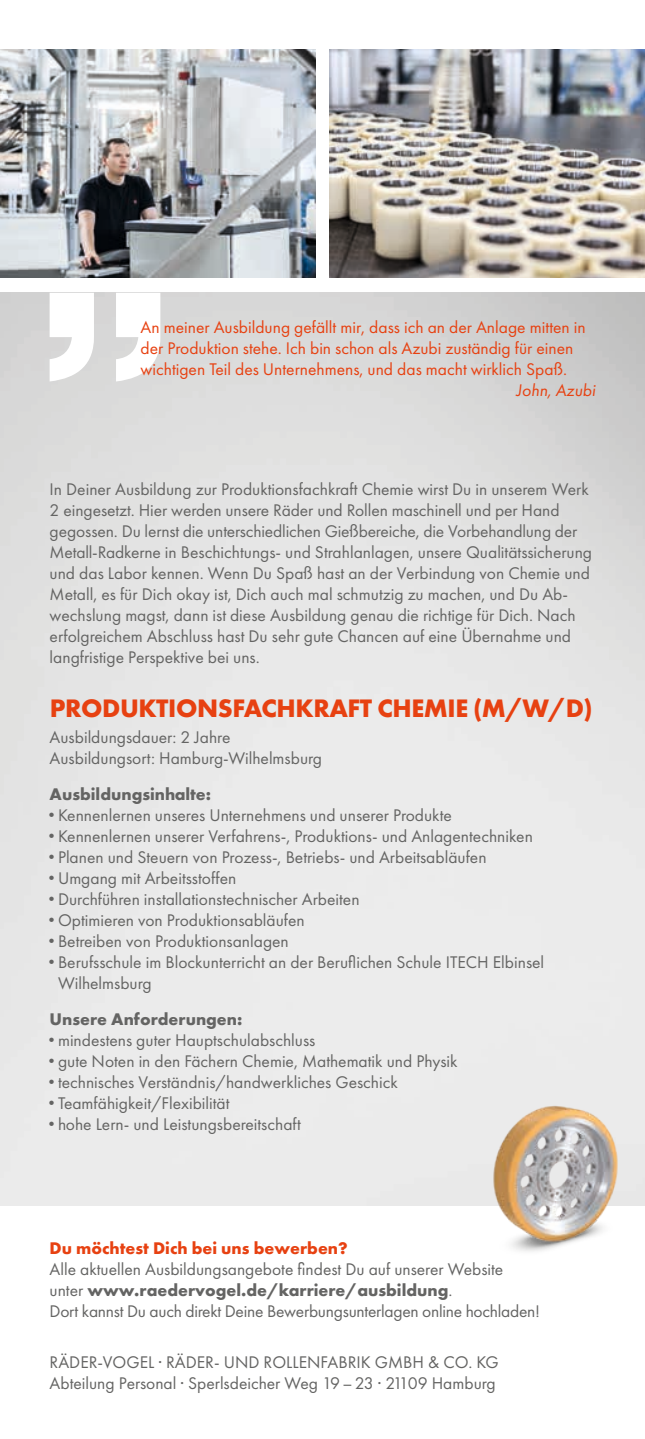
<style>
.page{position:relative;width:645px;height:1439px;background:#fff}
.page>*{position:absolute;margin:0;border:0;box-sizing:border-box;transform-origin:0 0}
.t1{font:700 26.25px "Futura PT";letter-spacing:-.015em;color:#e74111}
.t2{font:17.5px/21px "Futura PT";color:#646463}
.t3{font:17.5px/21px "Futura PT";color:#e74111}
.t4{font:700 17.5px "Futura PT";color:#e74111}
.t5{font:700 17.5px "Futura PT";color:#646463}
.t6{font:italic 17.5px "Futura PT";color:#e74111}
.s1{font-weight:700}
</style>
<div class="page">
<img style="left:0;top:50px;width:315px;height:228px">
<img style="left:330px;top:50px;width:315px;height:228px">
<svg style="left:50px;top:293px;width:110px;height:88px"></svg>
<img style="left:467px;top:1103px;width:159px;height:149px">
<p class="t3" style="left:141px;top:316px;width:447px">An meiner Ausbildung gefällt mir, dass ich an der Anlage mitten in der Produktion stehe. Ich bin schon als Azubi zuständig für einen wichtigen Teil des Unternehmens, und das macht wirklich Spaß.</p>
<p class="t6" style="left:517px;top:380px;width:80px">John, Azubi</p>
<p class="t2" style="left:50px;top:478px;width:544px">In Deiner Ausbildung zur Produktionsfachkraft Chemie wirst Du in unserem Werk 2 eingesetzt. Hier werden unsere Räder und Rollen maschinell und per Hand gegossen. Du lernst die unterschiedlichen Gießbereiche, die Vorbehandlung der Metall-Radkerne in Beschichtungs- und Strahlanlagen, unsere Qualitätssicherung und das Labor kennen. Wenn Du Spaß hast an der Verbindung von Chemie und Metall, es für Dich okay ist, Dich auch mal schmutzig zu machen, und Du Ab&shy;wechslung magst, dann ist diese Ausbildung genau die richtige für Dich. Nach erfolgreichem Abschluss hast Du sehr gute Chancen auf eine Übernahme und langfristige Perspektive bei uns.</p>
<h1 class="t1" style="left:50px;top:691px;width:544px">PRODUKTIONSFACHKRAFT CHEMIE (M/W/D)</h1>
<p class="t2" style="left:50px;top:726px;width:274px">Ausbildungsdauer: 2 Jahre<br>Ausbildungsort: Hamburg-Wilhelmsburg</p>
<p class="t5" style="left:50px;top:782px;width:163px">Ausbildungsinhalte:</p>
<p class="t2" style="left:50px;top:804px;width:404px"><span class="s1">·</span> Kennenlernen unseres Unternehmens und unserer Produkte</p>
<p class="t2" style="left:50px;top:825px;width:485px"><span class="s1">·</span> Kennenlernen unserer Verfahrens-, Produktions- und Anlagentechniken</p>
<p class="t2" style="left:50px;top:846px;width:438px"><span class="s1">·</span> Planen und Steuern von Prozess-, Betriebs- und Arbeitsabläufen</p>
<p class="t2" style="left:50px;top:867px;width:188px"><span class="s1">·</span> Umgang mit Arbeitsstoffen</p>
<p class="t2" style="left:50px;top:888px;width:311px"><span class="s1">·</span> Durchführen installationstechnischer Arbeiten</p>
<p class="t2" style="left:50px;top:909px;width:257px"><span class="s1">·</span> Optimieren von Produktionsabläufen</p>
<p class="t2" style="left:50px;top:930px;width:241px"><span class="s1">·</span> Betreiben von Produktionsanlagen</p>
<p class="t2" style="left:50px;top:951px;width:496px"><span class="s1">·</span> Berufsschule im Blockunterricht an der Beruflichen Schule ITECH Elbinsel</p>
<p class="t2" style="left:58px;top:972px;width:95px">Wilhelmsburg</p>
<p class="t2" style="left:50px;top:1008px;width:409px"><span class="s1">Unsere Anforderungen:<br>·</span> mindestens guter Hauptschulabschluss<br><span class="s1">·</span> gute Noten in den Fächern Chemie, Mathematik und Physik <span class="s1">·</span> technisches Verständnis/handwerkliches Geschick<br><span class="s1">·</span> Teamfähigkeit/Flexibilität<br><span class="s1">·</span> hohe Lern- und Leistungsbereitschaft</p>
<p class="t4" style="left:50px;top:1236px;width:300px">Du möchtest Dich bei uns bewerben?</p>
<p class="t2" style="left:50px;top:1258px;width:492px">Alle aktuellen Ausbildungsangebote findest Du auf unserer Website unter <span class="s1">www.raedervogel.de/karriere/ausbildung</span>.<br>Dort kannst Du auch direkt Deine Bewerbungsunterlagen online hochladen!</p>
<p class="t2" style="left:50px;top:1352px;width:451px">RÄDER-VOGEL · RÄDER- UND ROLLENFABRIK GMBH &amp; CO. KG<br>Abteilung Personal · Sperlsdeicher Weg 19–23 · 21109 Hamburg</p>
</div>
